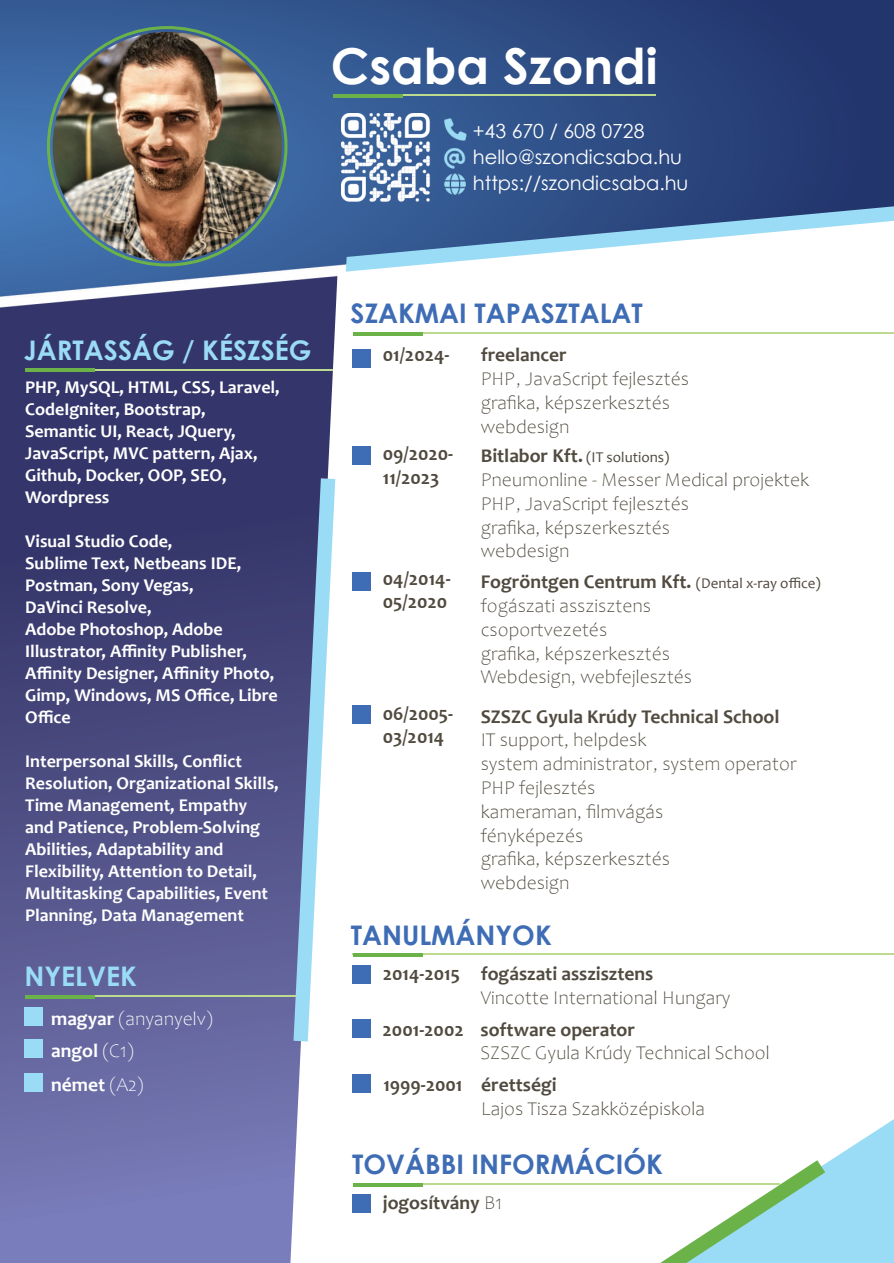
<style>
.page{position:relative;width:894px;height:1263px;background:#fff}
.page>*{position:absolute;margin:0;border:0;box-sizing:border-box;transform-origin:0 0}
.t1{font:700 49.5px "Century Gothic";color:#fff}
.t2{font:700 27px "Century Gothic";color:#3e6cb5}
.t3{font:700 27px "Century Gothic";color:#9adbf5}
.t4{font:300 19.5px/23.9px "Candara";color:#504a3f}
.t5{font:700 19.5px/23.9px "Candara";color:#504a3f}
.t6{font:19.5px/26px "Century Gothic";color:#fff}
.t7{font:700 19.5px "Candara";color:#fff}
.t8{font:300 19.5px "Candara";color:#fff}
.t9{font:700 18px/21.9px "Candara";color:#fff}
.t10{font:15px "Candara";color:#504a3f}
.s1{font-weight:700}
.s2{font-weight:300}
.s3{font-weight:700;font-size:19.5px}
.s4{font-weight:400;font-size:15px}
</style>
<div class="page">
<svg style="left:588px;top:1120px;width:305px;height:143px"></svg>
<img style="left:0;top:308px;width:336px;height:955px">
<img style="left:0;top:0;width:893px;height:308px">
<svg style="left:293px;top:478px;width:42px;height:563px"></svg>
<svg style="left:346px;top:205px;width:547px;height:67px"></svg>
<img style="left:53px;top:32px;width:229px;height:229px;border-radius:50%">
<div style="left:353px;top:1195px;width:18px;height:18px;background:#3e6cb5"></div>
<hr style="left:353px;top:1183px;width:426px;height:1px;background:#bcdb8f">
<hr style="left:353px;top:1183px;width:69px;height:3px;background:#6bb348">
<div style="left:353px;top:1075px;width:18px;height:18px;background:#3e6cb5"></div>
<div style="left:353px;top:1019px;width:18px;height:19px;background:#3e6cb5"></div>
<div style="left:353px;top:965px;width:18px;height:19px;background:#3e6cb5"></div>
<hr style="left:353px;top:953px;width:540px;height:2px;background:#bcdb8f">
<hr style="left:353px;top:953px;width:69px;height:4px;background:#6bb348">
<div style="left:352px;top:706px;width:18px;height:18px;background:#3e6cb5"></div>
<div style="left:353px;top:573px;width:18px;height:18px;background:#3e6cb5"></div>
<div style="left:353px;top:447px;width:18px;height:18px;background:#3e6cb5"></div>
<div style="left:353px;top:350px;width:18px;height:18px;background:#3e6cb5"></div>
<hr style="left:353px;top:332px;width:540px;height:2px;background:#bcdb8f">
<hr style="left:353px;top:332px;width:69px;height:4px;background:#6bb348">
<div style="left:25px;top:1073px;width:18px;height:18px;background:#9adbf5"></div>
<div style="left:25px;top:1040px;width:18px;height:18px;background:#9adbf5"></div>
<div style="left:25px;top:1007px;width:18px;height:18px;background:#9adbf5"></div>
<hr style="left:25px;top:995px;width:270px;height:2px;background:#bcdb8f">
<hr style="left:25px;top:995px;width:69px;height:4px;background:#6bb348">
<hr style="left:25px;top:369px;width:307px;height:1px;background:#bcdb8f">
<hr style="left:25px;top:369px;width:69px;height:3px;background:#6bb348">
<img style="left:341px;top:113px;width:125px;height:89px">
<hr style="left:333px;top:94px;width:322px;height:2px;background:#bcdb8f">
<hr style="left:333px;top:94px;width:69px;height:3px;background:#6bb348">
<h1 class="t1" style="left:330px;top:47px;width:328px">Csaba Szondi</h1>
<p class="t6" style="left:472px;top:120px;width:217px">+43 670 / 608 0728 hello@szondicsaba.hu https://szondicsaba.hu</p>
<h2 class="t3" style="left:24px;top:339px;width:289px">JÁRTASSÁG / KÉSZSÉG</h2>
<p class="t9" style="left:25px;top:378px;width:256px">PHP, MySQL, HTML, CSS, Laravel,<br>CodeIgniter, Bootstrap,<br>Semantic UI, React, JQuery,<br>JavaScript, MVC pattern, Ajax,<br>Github, Docker, OOP, SEO,<br>Wordpress</p>
<p class="t9" style="left:25px;top:532px;width:254px">Visual Studio Code,<br>Sublime Text, Netbeans IDE,<br>Postman, Sony Vegas,<br>DaVinci Resolve,<br>Adobe Photoshop, Adobe<br>Illustrator, Affinity Publisher,<br>Affinity Designer, Affinity Photo,<br>Gimp, Windows, MS Office, Libre<br>Office</p>
<p class="t9" style="left:25px;top:752px;width:255px">Interpersonal Skills, Conflict<br>Resolution, Organizational Skills,<br>Time Management, Empathy and Patience, Problem-Solving<br>Abilities, Adaptability and<br>Flexibility, Attention to Detail,<br>Multitasking Capabilities, Event<br>Planning, Data Management</p>
<h2 class="t3" style="left:24px;top:966px;width:114px">NYELVEK</h2>
<p class="t8" style="left:51px;top:1011px;width:163px"><span class="s1">magyar</span> (anyanyelv)</p>
<p class="t7" style="left:51px;top:1043px;width:84px">angol <span class="s2">(C1)</span></p>
<p class="t7" style="left:51px;top:1077px;width:94px">német <span class="s2">(A2)</span></p>
<h2 class="t2" style="left:350px;top:303px;width:294px">SZAKMAI TAPASZTALAT</h2>
<p class="t5" style="left:382px;top:345px;width:68px">01/2024-</p>
<p class="t5" style="left:480px;top:345px;width:88px">freelancer</p>
<p class="t4" style="left:480px;top:369px;width:210px">PHP, JavaScript fejlesztés grafika, képszerkesztés webdesign</p>
<p class="t5" style="left:382px;top:444px;width:72px">09/2020-<br>11/2023</p>
<p class="t10" style="left:480px;top:451px;width:190px"><span class="s3">Bitlabor Kft.</span> (IT solutions)</p>
<p class="t4" style="left:480px;top:470px;width:330px">Pneumonline - Messer Medical projektek<br>PHP, JavaScript fejlesztés<br>grafika, képszerkesztés<br>webdesign</p>
<p class="t5" style="left:382px;top:568px;width:69px">04/2014-<br>05/2020</p>
<p class="t4" style="left:480px;top:572px;width:341px"><span class="s1">Fogröntgen Centrum Kft.</span> <span class="s4">(Dental x-ray office) </span>fogászati asszisztens<br>csoportvezetés<br>grafika, képszerkesztés<br>Webdesign, webfejlesztés</p>
<p class="t5" style="left:382px;top:703px;width:72px">06/2005-<br>03/2014</p>
<p class="t5" style="left:480px;top:706px;width:300px">SZSZC Gyula Krúdy Technical School</p>
<p class="t4" style="left:480px;top:730px;width:317px">IT support, helpdesk<br>system administrator, system operator<br>PHP fejlesztés<br>kameraman, filmvágás<br>fényképezés<br>grafika, képszerkesztés<br>webdesign</p>
<h2 class="t2" style="left:350px;top:924px;width:202px">TANULMÁNYOK</h2>
<p class="t5" style="left:382px;top:964px;width:272px">2014-2015 fogászati asszisztens</p>
<p class="t4" style="left:480px;top:987px;width:251px">Vincotte International Hungary</p>
<p class="t5" style="left:382px;top:1019px;width:254px">2001-2002 software operator</p>
<p class="t4" style="left:480px;top:1043px;width:291px">SZSZC Gyula Krúdy Technical School</p>
<p class="t5" style="left:383px;top:1075px;width:175px">1999-2001 érettségi</p>
<p class="t4" style="left:481px;top:1098px;width:225px">Lajos Tisza Szakközépiskola</p>
<h2 class="t2" style="left:352px;top:1153px;width:312px">TOVÁBBI INFORMÁCIÓK</h2>
<p class="t5" style="left:382px;top:1193px;width:121px">jogosítvány <span class="s2">B1</span></p>
</div>
